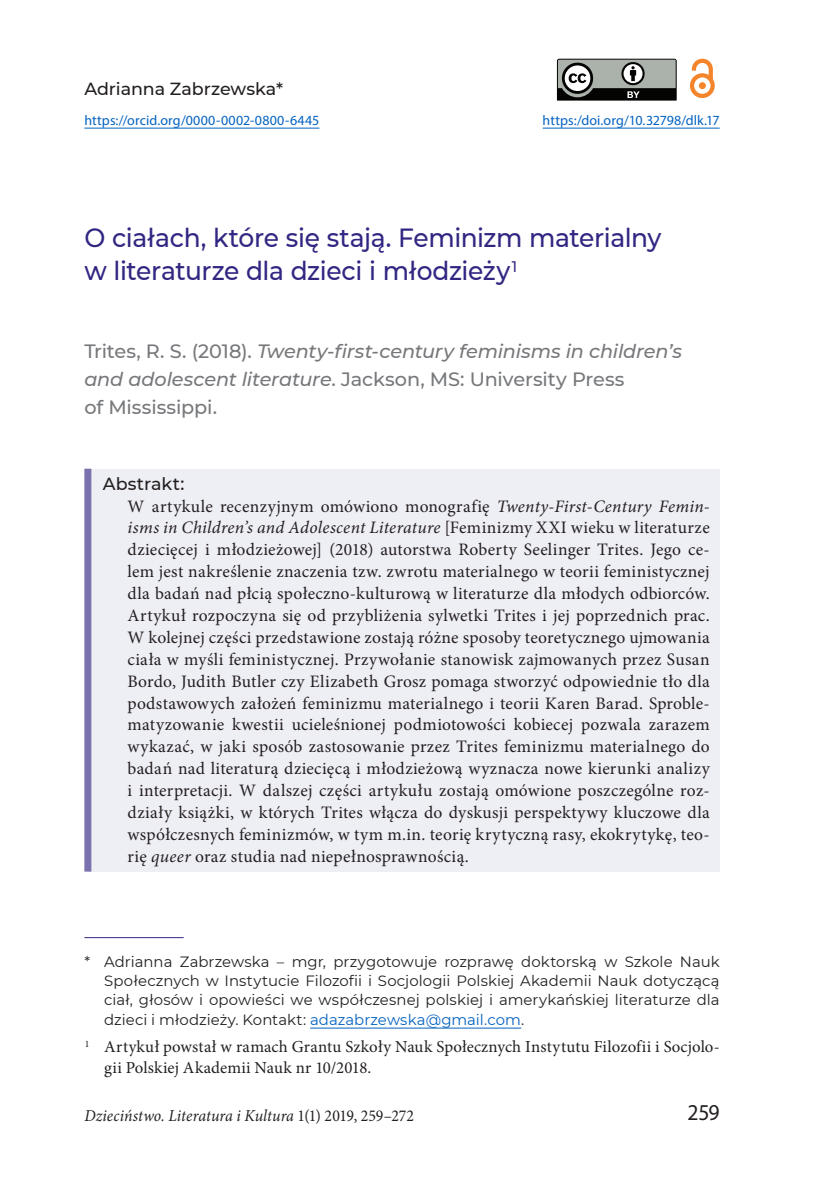
<style>
.page{position:relative;width:819px;height:1181px;background:#fff}
.page>*{position:absolute;margin:0;border:0;box-sizing:border-box;transform-origin:0 0}
.tyt1_1{font:500 26.25px/33.2px "Montserrat";letter-spacing:-.015em;color:#312783;scale:.95 1}
.t1{font:22.75px "Myriad Pro";color:#231f20;scale:.95 1}
.tyt1_podtytul{font:italic 500 19.25px/28px "Montserrat";letter-spacing:-.005em;color:#76787b}
.abstrakt{font:17.5px/21.9px "Minion Pro";letter-spacing:.015em;color:#231f20;text-align:justify}
.tyt1_autor{font:500 17.5px "Montserrat";letter-spacing:-.005em;color:#231f20}
.tyt_abstrakt{font:500 17.5px "Montserrat";letter-spacing:.01em;color:#231f20}
.nota{font:16.8px/20.3px "Minion Pro";letter-spacing:.01em;color:#231f20}
.pagina_dol{font:italic 16.62px "Minion Pro";letter-spacing:.005em;color:#231f20;scale:.95 1}
.nota_autor{font:14.88px/19.2px "Montserrat";color:#231f20;text-align:justify}
.tyt1_afil{font:14px "Myriad Pro";letter-spacing:.01em;color:#0563c1}
.s1{font-style:normal}
.s2{font-style:italic}
.s3{color:#0563c1}
</style>
<div class="page">
<svg style="left:557px;top:59px;width:120px;height:42px;background:#767b77"></svg>
<svg style="left:689px;top:59px;width:25px;height:39px"></svg>
<hr style="left:84px;top:128px;width:235px;height:1px;background:#0563c1">
<hr style="left:542px;top:128px;width:177px;height:1px;background:#0563c1">
<div style="left:88px;top:469px;width:631px;height:402px;background:#eeeef5"></div>
<div style="left:84px;top:469px;width:7px;height:402px;background:#7972af"></div>
<hr style="left:84px;top:937px;width:100px;height:1px;background:#312783">
<hr style="left:310px;top:1027px;width:211px;height:1px;background:#0563c1">
<p class="tyt1_autor" style="left:84px;top:77px;width:200px">Adrianna Zabrzewska*</p>
<p class="tyt1_afil" style="left:84px;top:111px;width:236px">https://orcid.org/0000-0002-0800-6445</p>
<p class="tyt1_afil" style="left:542px;top:111px;width:178px">https:/doi.org/10.32798/dlk.17</p>
<p class="tyt1_1" style="left:84px;top:220px;width:609px">O ciałach, które się stają. Feminizm materialny w literaturze dla dzieci i młodzieży <sup>1</sup></p>
<p class="tyt1_podtytul" style="left:84px;top:336px;width:599px"><span class="s1">Trites, R. S. (2018).</span> Twenty-first-century feminisms in children’s and adolescent literature<span class="s1">. Jackson, MS: University Press<br>of Mississippi.</span></p>
<p class="tyt_abstrakt" style="left:103px;top:471px;width:83px">Abstrakt:</p>
<p class="abstrakt" style="left:128px;top:495px;width:583px">W artykule recenzyjnym omówiono monografię <span class="s2">Twenty-First-Century Femin&shy;isms in Children’s and Adolescent Literature</span> [Feminizmy XXI wieku w literaturze dziecięcej i młodzieżowej] (2018) autorstwa Roberty Seelinger Trites. Jego ce&shy;lem jest nakreślenie znaczenia tzw. zwrotu materialnego w teorii feministycznej dla badań nad płcią społeczno-kulturową w literaturze dla młodych odbiorców.<br>Artykuł rozpoczyna się od przybliżenia sylwetki Trites i jej poprzednich prac.<br>W kolejnej części przedstawione zostają różne sposoby teoretycznego ujmowania ciała w myśli feministycznej. Przywołanie stanowisk zajmowanych przez Susan Bordo, Judith Butler czy Elizabeth Grosz pomaga stworzyć odpowiednie tło dla podstawowych założeń feminizmu materialnego i teorii Karen Barad. Sproble&shy;matyzowanie kwestii ucieleśnionej podmiotowości kobiecej pozwala zarazem wykazać, w jaki sposób zastosowanie przez Trites feminizmu materialnego do badań nad literaturą dziecięcą i młodzieżową wyznacza nowe kierunki analizy i interpretacji. W dalszej części artykułu zostają omówione poszczególne roz&shy;działy książki, w których Trites włącza do dyskusji perspektywy kluczowe dla współczesnych feminizmów, w tym m.in. teorię krytyczną rasy, ekokrytykę, teo&shy;rię <span class="s2">queer</span> oraz studia nad niepełnosprawnością.</p>
<p class="nota_autor" style="left:104px;top:951px;width:617px;text-indent:-20px">* Adrianna Zabrzewska – mgr, przygotowuje rozprawę doktorską w Szkole Nauk Społecznych w Instytucie Filozofii i Socjologii Polskiej Akademii Nauk dotyczącą ciał, głosów i opowieści we współczesnej polskiej i amerykańskiej literaturze dla dzieci i młodzieży. Kontakt: <span class="s3">adazabrzewska@gmail.com</span>.</p>
<p class="nota" style="left:104px;top:1037px;width:617px;text-indent:-19px"><sup>1</sup> Artykuł powstał w ramach Grantu Szkoły Nauk Społecznych Instytutu Filozofii i Socjolo&shy;gii Polskiej Akademii Nauk nr 10/2018.</p>
<p class="pagina_dol" style="left:84px;top:1104px;width:348px">Dzieciństwo. Literatura i Kultura <span class="s1">1(1) 2019, 259–272</span></p>
<h2 class="t1" style="left:687px;top:1098px;width:35px">259</h2>
</div>
